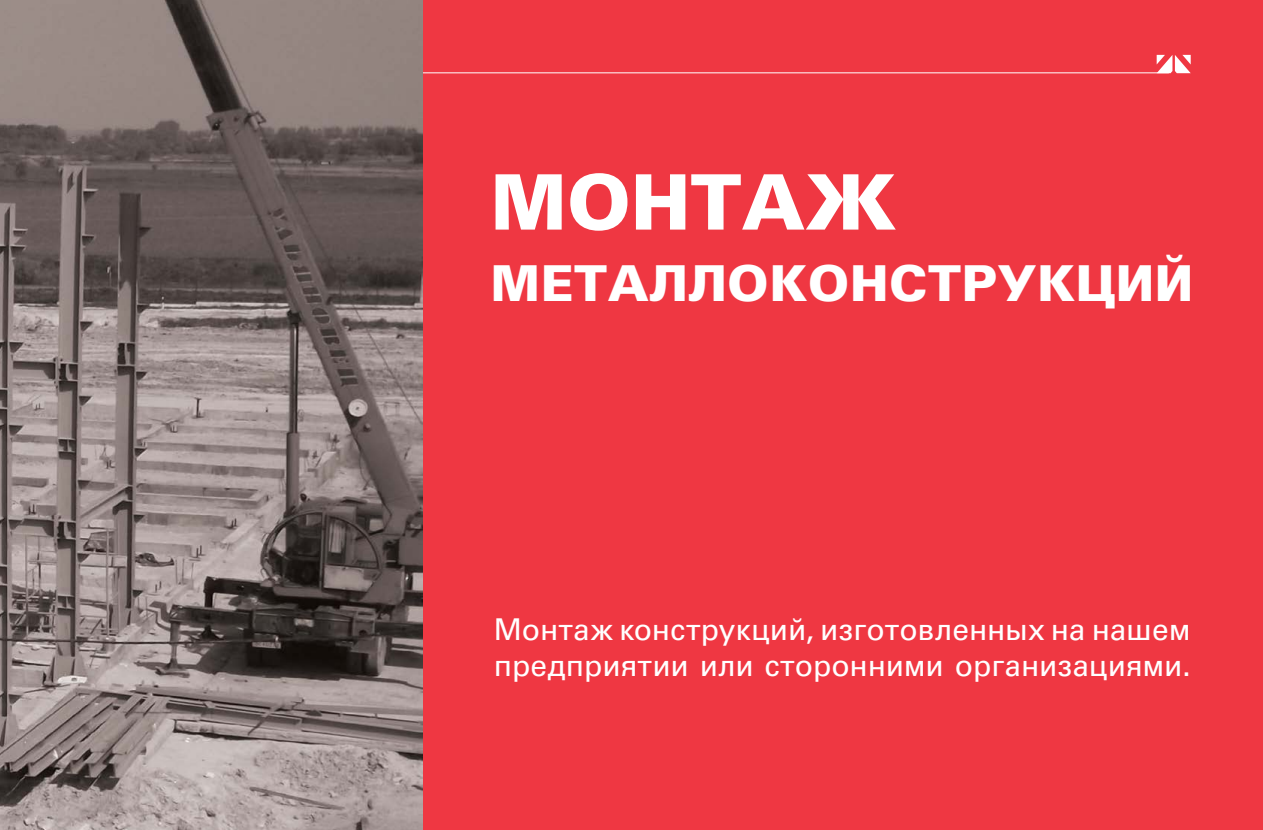
<style>
.page{position:relative;width:1263px;height:830px;background:#fff}
.page>*{position:absolute;margin:0;border:0;box-sizing:border-box;transform-origin:0 0}
.t1{font:76.5px "Univers Black C";color:#fff}
.t2{font:49.5px "Univers Black C";letter-spacing:.01em;color:#fff}
.t3{font:30px/36px "Univers C";color:#fff}
</style>
<div class="page">
<div style="left:0;top:0;width:1263px;height:829px;background:#ef3742"></div>
<hr style="left:72px;top:72px;width:1097px;height:1px;background:#fff">
<svg style="left:1157px;top:55px;width:34px;height:18px"></svg>
<img style="left:0;top:0;width:422px;height:829px">
<h1 class="t1" style="left:491px;top:157px;width:407px">МОНТАЖ</h1>
<h2 class="t2" style="left:491px;top:254px;width:704px">МЕТАЛЛОКОНСТРУКЦИЙ</h2>
<p class="t3" style="left:494px;top:610px;width:698px">Монтаж конструкций, изготовленных на нашем предприятии или сторонними организациями.</p>
</div>
